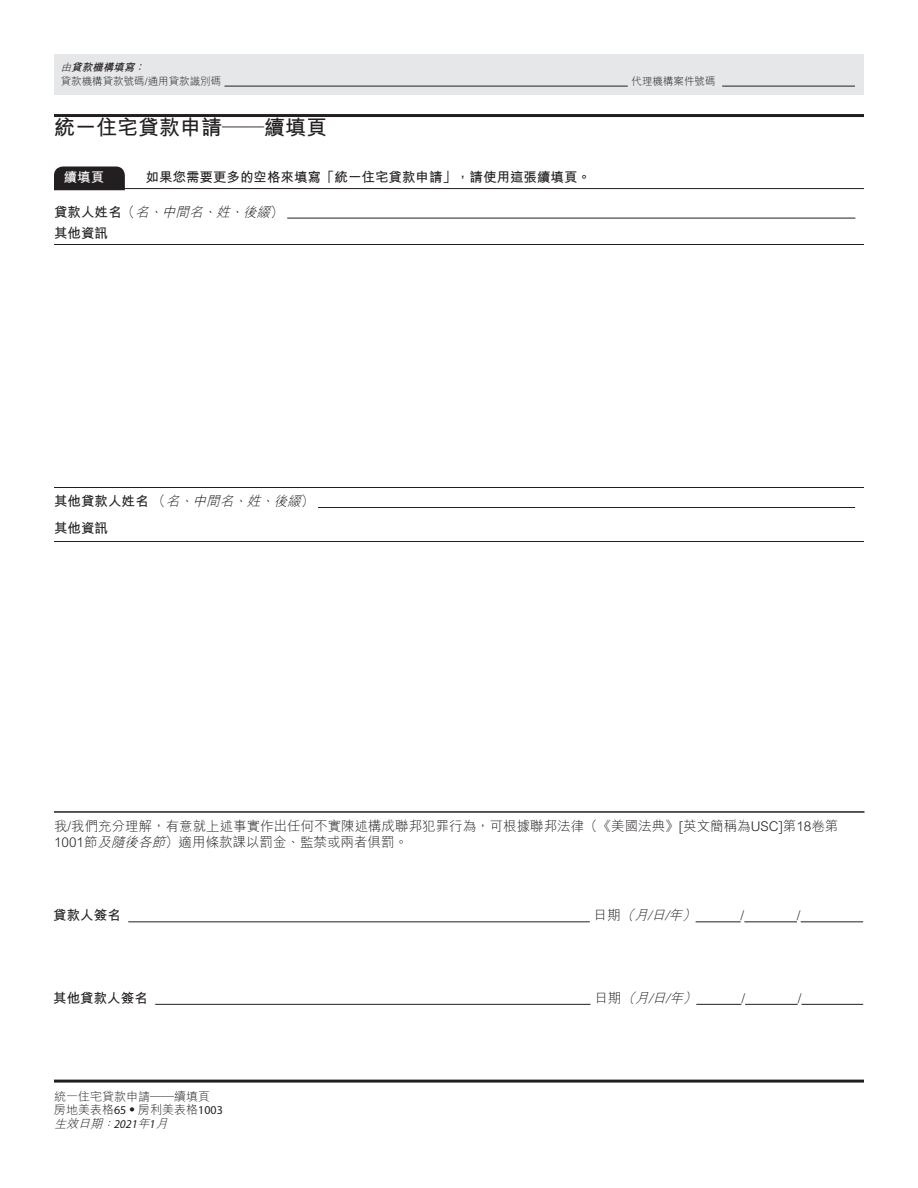
<style>
.page{position:relative;width:918px;height:1188px;background:#fff}
.page>*{position:absolute;margin:0;border:0;box-sizing:border-box;transform-origin:0 0}
.t1{font:700 21px "M Hei HK";color:#231f20}
.t2{font:300 13.5px/16.2px "M Hei HK";color:#231f20}
.t3{font:700 13.5px "M Hei HK";color:#231f20}
.t4{font:italic 300 13.5px "M Hei HK";color:#231f20}
.t5{font:700 13.5px "M Hei HK";color:#fff}
.t6{font:300 12px/13.5px "M Hei HK";color:#231f20}
.t7{font:300 10.5px "M Hei HK";color:#231f20}
.t8{font:italic 700 10.5px "M Hei HK";color:#231f20}
.s1{font-weight:300}
.s2{font-weight:700;font-style:normal}
.s3{font-style:normal}
.s4{font-style:italic}
.s5{font-family:"Myriad Pro";font-weight:400}
.s6{font-family:"Myriad Pro";font-weight:400;font-style:italic}
</style>
<div class="page">
<svg style="left:54px;top:166px;width:71px;height:24px;background:#2c2829"></svg>
<hr style="left:54px;top:188px;width:810px;height:1px;background:#231f20">
<hr style="left:54px;top:244px;width:810px;height:1px;background:#231f20">
<hr style="left:54px;top:541px;width:810px;height:1px;background:#231f20">
<hr style="left:54px;top:487px;width:810px;height:1px;background:#231f20">
<hr style="left:287px;top:218px;width:568px;height:1px;background:#231f20">
<hr style="left:318px;top:507px;width:537px;height:1px;background:#231f20">
<hr style="left:54px;top:1080px;width:810px;height:3px;background:#231f20">
<hr style="left:54px;top:114px;width:810px;height:3px;background:#231f20">
<hr style="left:54px;top:811px;width:810px;height:2px;background:#231f20">
<div style="left:54px;top:54px;width:810px;height:40px;background:#e6e7e9"></div>
<hr style="left:225px;top:86px;width:403px;height:1px;background:#231f20">
<hr style="left:722px;top:86px;width:133px;height:1px;background:#231f20">
<hr style="left:128px;top:921px;width:462px;height:1px;background:#231f20">
<hr style="left:696px;top:921px;width:45px;height:1px;background:#231f20">
<hr style="left:744px;top:921px;width:53px;height:1px;background:#231f20">
<hr style="left:801px;top:921px;width:62px;height:1px;background:#231f20">
<hr style="left:155px;top:1004px;width:436px;height:1px;background:#231f20">
<hr style="left:696px;top:1004px;width:45px;height:1px;background:#231f20">
<hr style="left:745px;top:1004px;width:53px;height:1px;background:#231f20">
<hr style="left:801px;top:1004px;width:62px;height:1px;background:#231f20">
<p class="t8" style="left:61px;top:60px;width:89px"><span class="s1">由</span>貸款機構填寫：</p>
<p class="t7" style="left:61px;top:74px;width:162px">貸款機構貸款號碼/通用貸款識別碼</p>
<p class="t7" style="left:632px;top:74px;width:85px">代理機構案件號碼</p>
<h1 class="t1" style="left:54px;top:112px;width:274px">統一住宅貸款申請——續填頁</h1>
<h2 class="t5" style="left:64px;top:167px;width:42px">續填頁</h2>
<p class="t3" style="left:146px;top:167px;width:447px">如果您需要更多的空格來填寫「統一住宅貸款申請」，請使用這張續填頁。</p>
<p class="t4" style="left:54px;top:202px;width:231px"><span class="s2">貸款人姓名</span><span class="s3">（</span>名、中間名、姓、後綴<span class="s3">）</span></p>
<p class="t3" style="left:54px;top:223px;width:55px">其他資訊</p>
<p class="t4" style="left:54px;top:492px;width:253px"><span class="s2">其他貸款人姓名</span> <span class="s3">（</span>名、中間名、姓、後綴</p>
<p class="t3" style="left:54px;top:518px;width:55px">其他資訊</p>
<p class="t2" style="left:301px;top:493px;width:15px">）</p>
<p class="t2" style="left:54px;top:817px;width:786px">我/我們充分理解，有意就上述事實作出任何不實陳述構成聯邦犯罪行為，可根據聯邦法律（《美國法典》[英文簡稱為USC]第18卷第<br>1001節<span class="s4">及隨後各節</span>）適用條款課以罰金、監禁或兩者俱罰。</p>
<p class="t3" style="left:53px;top:906px;width:69px">貸款人簽名</p>
<p class="t4" style="left:594px;top:906px;width:108px"><span class="s3">日期</span>（月/日/年）</p>
<p class="t2" style="left:741px;top:907px;width:5px">/</p>
<p class="t2" style="left:797px;top:907px;width:5px">/</p>
<p class="t3" style="left:53px;top:988px;width:96px">其他貸款人簽名</p>
<p class="t4" style="left:594px;top:989px;width:108px"><span class="s3">日期</span>（月/日/年）</p>
<p class="t2" style="left:741px;top:989px;width:5px">/</p>
<p class="t2" style="left:798px;top:989px;width:5px">/</p>
<p class="t6" style="left:54px;top:1089px;width:170px">統一住宅貸款申請——續填頁房地美表格<span class="s5">65</span>•房利美表格<span class="s5">1003</span><span class="s4">生效日期：</span><span class="s6">202 1</span> <span class="s4">年</span><span class="s6">1</span> <span class="s4">月</span></p>
</div>
